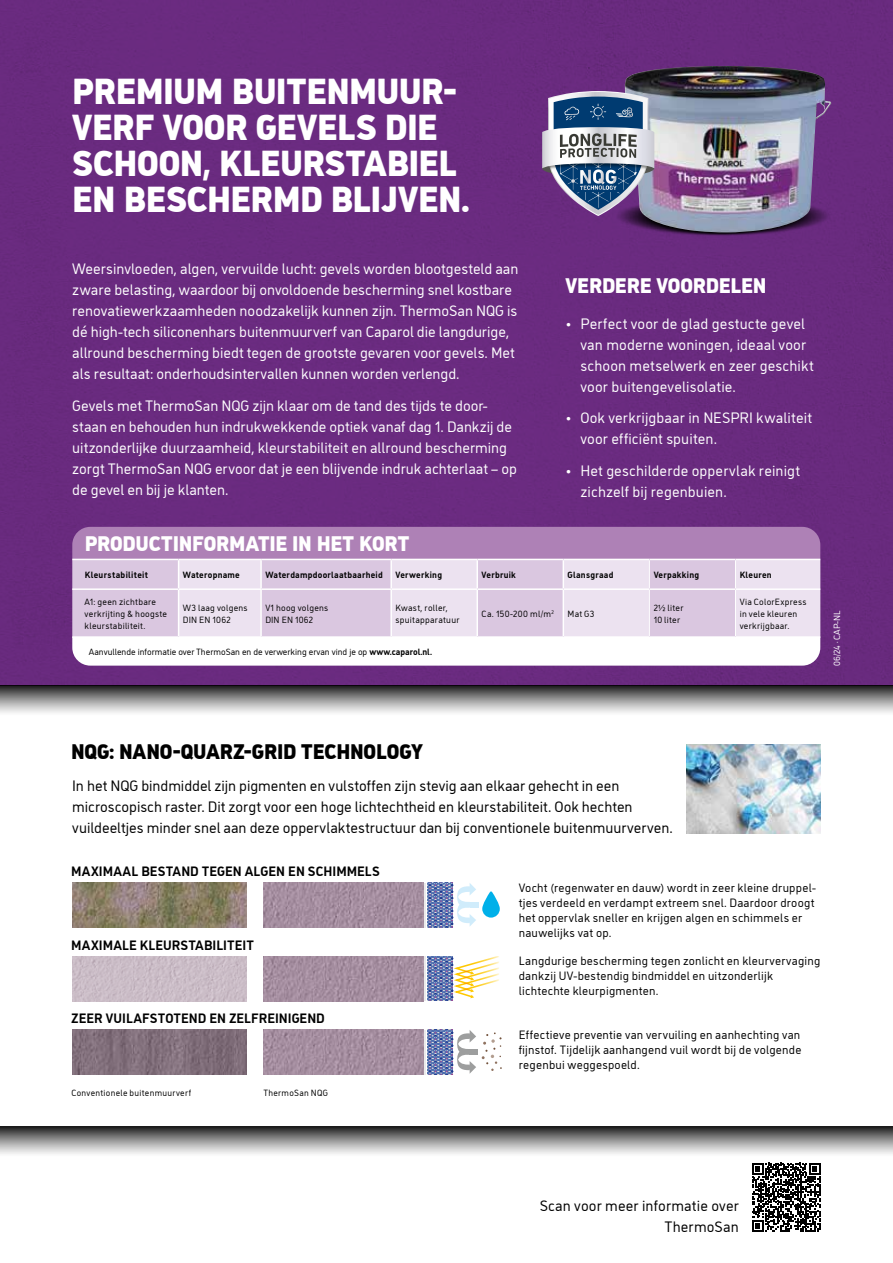
<style>
.page{position:relative;width:893px;height:1263px;background:#fff}
.page>*{position:absolute;margin:0;border:0;box-sizing:border-box;transform-origin:0 0}
.t1{font:36px/36px "CAP Elephant Black Low";letter-spacing:-.015em;color:#fff}
.t2{font:900 21px "CAP Elephant";letter-spacing:-.01em;color:#fff}
.t3{font:900 21px "CAP Elephant";letter-spacing:-.01em;color:#000}
.t4{font:15px/21px "CAP Elephant";color:#fff}
.t5{font:15px/21px "CAP Elephant";color:#000;text-align:right}
.t6{font:700 13.5px "CAP Elephant";color:#000}
.t7{font:12px/15px "CAP Elephant";letter-spacing:.015em;color:#000}
.t8{font:9px/12px "CAP Elephant";letter-spacing:.025em;color:#000}
.t9{font:700 9px "CAP Elephant";letter-spacing:.025em;color:#000}
.t10{font:9px "CAP Elephant";color:#000}
.t11{font:9px "CAP Elephant";color:#fff}
.s1{font-weight:700}
</style>
<div class="page">
<div style="left:0;top:0;width:893px;height:686px;background:#692b7f"></div>
<img style="left:666px;top:232px;width:113px;height:4px">
<img style="left:618px;top:66px;width:214px;height:166px">
<svg style="left:542px;top:91px;width:113px;height:125px;background:#7982a3"></svg>
<div style="left:0;top:1127px;width:893px;height:30px;background:linear-gradient(to bottom,#2e2e2e,#fff)"></div>
<div style="left:0;top:686px;width:893px;height:30px;background:linear-gradient(to bottom,#2e2e2e,#fff)"></div>
<svg style="left:752px;top:1163px;width:69px;height:68px"></svg>
<div style="left:72px;top:527px;width:748px;height:32px;background:#ae81b6"></div>
<div style="left:72px;top:560px;width:106px;height:76px;background:#dac7e0"></div>
<svg style="left:179px;top:560px;width:641px;height:76px;background:#e3d5e8"></svg>
<div style="left:72px;top:637px;width:748px;height:29px;background:#fff"></div>
<hr style="left:72px;top:559px;width:107px;height:1px;background:#fff">
<hr style="left:179px;top:559px;width:82px;height:1px;background:#fff">
<hr style="left:261px;top:559px;width:130px;height:1px;background:#fff">
<hr style="left:391px;top:559px;width:86px;height:1px;background:#fff">
<hr style="left:477px;top:559px;width:86px;height:1px;background:#fff">
<hr style="left:563px;top:559px;width:86px;height:1px;background:#fff">
<hr style="left:649px;top:559px;width:86px;height:1px;background:#fff">
<hr style="left:735px;top:559px;width:85px;height:1px;background:#fff">
<svg style="left:649px;top:560px;width:1px;height:28px"></svg>
<svg style="left:735px;top:560px;width:1px;height:28px"></svg>
<hr style="left:649px;top:590px;width:1px;height:46px;background:#fff">
<hr style="left:735px;top:590px;width:1px;height:46px;background:#fff">
<svg style="left:178px;top:560px;width:1px;height:28px"></svg>
<hr style="left:260px;top:560px;width:2px;height:28px;background:#fff">
<hr style="left:390px;top:560px;width:2px;height:28px;background:#fff">
<hr style="left:476px;top:560px;width:2px;height:28px;background:#fff">
<svg style="left:563px;top:560px;width:1px;height:28px"></svg>
<hr style="left:72px;top:588px;width:107px;height:2px;background:#fff">
<hr style="left:179px;top:588px;width:82px;height:2px;background:#fff">
<hr style="left:178px;top:590px;width:1px;height:46px;background:#fff">
<hr style="left:261px;top:588px;width:130px;height:2px;background:#fff">
<hr style="left:260px;top:590px;width:2px;height:46px;background:#fff">
<hr style="left:391px;top:588px;width:86px;height:2px;background:#fff">
<hr style="left:390px;top:590px;width:2px;height:46px;background:#fff">
<hr style="left:477px;top:588px;width:86px;height:2px;background:#fff">
<hr style="left:476px;top:590px;width:2px;height:46px;background:#fff">
<hr style="left:563px;top:588px;width:86px;height:2px;background:#fff">
<hr style="left:563px;top:590px;width:1px;height:46px;background:#fff">
<hr style="left:649px;top:588px;width:86px;height:2px;background:#fff">
<hr style="left:735px;top:588px;width:85px;height:2px;background:#fff">
<hr style="left:821px;top:590px;width:1px;height:46px;background:#fff">
<hr style="left:72px;top:636px;width:107px;height:2px;background:#fff">
<hr style="left:179px;top:636px;width:82px;height:2px;background:#fff">
<hr style="left:261px;top:636px;width:130px;height:2px;background:#fff">
<hr style="left:391px;top:636px;width:86px;height:2px;background:#fff">
<hr style="left:477px;top:636px;width:86px;height:2px;background:#fff">
<hr style="left:563px;top:636px;width:86px;height:2px;background:#fff">
<hr style="left:649px;top:636px;width:86px;height:2px;background:#fff">
<hr style="left:735px;top:636px;width:85px;height:2px;background:#fff">
<img style="left:687px;top:745px;width:134px;height:88px">
<hr style="left:423px;top:882px;width:3px;height:45px;background:#ebebeb">
<div style="left:470px;top:902px;width:9px;height:5px;background:#d0ecfb"></div>
<svg style="left:427px;top:882px;width:49px;height:46px"></svg>
<svg style="left:482px;top:891px;width:18px;height:26px"></svg>
<hr style="left:423px;top:956px;width:3px;height:45px;background:#ebebeb">
<svg style="left:427px;top:956px;width:72px;height:45px"></svg>
<hr style="left:423px;top:1029px;width:3px;height:45px;background:#ebebeb">
<svg style="left:427px;top:1029px;width:49px;height:46px"></svg>
<div style="left:470px;top:1049px;width:8px;height:5px;background:#9d9e9e"></div>
<svg style="left:482px;top:1032px;width:20px;height:39px"></svg>
<img style="left:72px;top:882px;width:175px;height:45px">
<img style="left:72px;top:956px;width:175px;height:45px">
<img style="left:72px;top:1029px;width:175px;height:45px">
<img style="left:264px;top:882px;width:159px;height:45px">
<img style="left:264px;top:956px;width:159px;height:45px">
<img style="left:264px;top:1029px;width:159px;height:45px">
<h1 class="t1" style="left:72px;top:73px;width:399px">PREMIUM BUITENMUUR-<br>VERF VOOR GEVELS DIE<br>SCHOON, KLEURSTABIEL<br>EN BESCHERMD BLIJVEN.</h1>
<p class="t4" style="left:72px;top:259px;width:448px">Weersinvloeden, algen, vervuilde lucht: gevels worden blootgesteld aan zware belasting, waardoor bij onvoldoende bescherming snel kostbare renovatiewerkzaamheden noodzakelijk kunnen zijn. ThermoSan NQG is dé high-tech siliconenhars buitenmuurverf van Caparol die langdurige, allround bescherming biedt tegen de grootste gevaren voor gevels. Met als resultaat: onderhoudsintervallen kunnen worden verlengd.</p>
<p class="t4" style="left:72px;top:395px;width:446px">Gevels met ThermoSan NQG zijn klaar om de tand des tijds te door&shy;staan en behouden hun indrukwekkende optiek vanaf dag 1. Dankzij de uitzonderlijke duurzaamheid, kleurstabiliteit en allround bescherming zorgt ThermoSan NQG ervoor dat je een blijvende indruk achterlaat – op de gevel en bij je klanten.</p>
<h2 class="t2" style="left:566px;top:273px;width:202px">VERDERE VOORDELEN</h2>
<p class="t4" style="left:580px;top:313px;width:235px;text-indent:-15px">• Perfect voor de glad gestucte gevel van moderne woningen, ideaal voor schoon metselwerk en zeer geschikt voor buitengevelisolatie.</p>
<p class="t4" style="left:580px;top:408px;width:233px;text-indent:-15px">• Ook verkrijgbaar in NESPRI kwaliteit voor efficiënt spuiten.</p>
<p class="t4" style="left:580px;top:460px;width:221px;text-indent:-15px">• Het geschilderde oppervlak reinigt zichzelf bij regenbuien.</p>
<h2 class="t2" style="left:85px;top:531px;width:327px">PRODUCTINFORMATIE IN HET KORT</h2>
<p class="t9" style="left:85px;top:569px;width:65px">Kleurstabiliteit</p>
<p class="t9" style="left:183px;top:569px;width:59px">Wateropname</p>
<p class="t9" style="left:265px;top:569px;width:119px">Waterdampdoorlaatbaarheid</p>
<p class="t9" style="left:395px;top:569px;width:48px">Verwerking</p>
<p class="t9" style="left:481px;top:569px;width:36px">Verbruik</p>
<p class="t9" style="left:568px;top:569px;width:47px">Glansgraad</p>
<p class="t9" style="left:654px;top:569px;width:47px">Verpakking</p>
<p class="t9" style="left:740px;top:569px;width:34px">Kleuren</p>
<p class="t8" style="left:85px;top:595px;width:84px">A1: geen zichtbare verkrijting &amp; hoogste kleurstabiliteit.</p>
<p class="t8" style="left:183px;top:601px;width:66px">W3 laag volgens<br>DIN EN 1062</p>
<p class="t8" style="left:265px;top:601px;width:65px">V1 hoog volgens<br>DIN EN 1062</p>
<p class="t8" style="left:395px;top:601px;width:66px">Kwast, roller, spuitapparatuur</p>
<p class="t8" style="left:481px;top:607px;width:74px">Ca. 150-200 ml/m<sup>2</sup></p>
<p class="t8" style="left:568px;top:607px;width:28px">Mat G3</p>
<p class="t8" style="left:654px;top:601px;width:31px">2½ liter<br>10 liter</p>
<p class="t8" style="left:740px;top:595px;width:69px">Via ColorExpress in vele kleuren verkrijgbaar.</p>
<p class="t10" style="left:89px;top:647px;width:345px">Aanvullende informatie over ThermoSan en de verwerking ervan vind je op <span class="s1">www.caparol.nl.</span></p>
<p class="t11" style="left:832px;top:666px;width:57px;rotate:-90deg">06/24 · CAP-NL</p>
<h2 class="t3" style="left:71px;top:740px;width:354px">NQG: NANO-QUARZ-GRID TECHNOLOGY</h2>
<p class="t5" style="left:72px;top:776px;width:602px;text-align:left">In het NQG bindmiddel zijn pigmenten en vulstoffen zijn stevig aan elkaar gehecht in een microscopisch raster. Dit zorgt voor een hoge lichtechtheid en kleurstabiliteit. Ook hechten vuildeeltjes minder snel aan deze oppervlaktestructuur dan bij conventionele buitenmuurverven.</p>
<p class="t6" style="left:71px;top:864px;width:310px">MAXIMAAL BESTAND TEGEN ALGEN EN SCHIMMELS</p>
<p class="t6" style="left:71px;top:937px;width:184px">MAXIMALE KLEURSTABILITEIT</p>
<p class="t6" style="left:71px;top:1011px;width:255px">ZEER VUILAFSTOTEND EN ZELFREINIGEND</p>
<p class="t8" style="left:71px;top:1086px;width:121px">Conventionele buitenmuurverf</p>
<p class="t8" style="left:263px;top:1086px;width:66px">ThermoSan NQG</p>
<p class="t7" style="left:519px;top:880px;width:299px">Vocht (regenwater en dauw) wordt in zeer kleine druppel&shy;tjes verdeeld en verdampt extreem snel. Daardoor droogt het oppervlak sneller en krijgen algen en schimmels er nauwelijks vat op.</p>
<p class="t7" style="left:519px;top:954px;width:303px">Langdurige bescherming tegen zonlicht en kleurvervaging dankzij UV-bestendig bindmiddel en uitzonderlijk lichtechte kleurpigmenten.</p>
<p class="t7" style="left:519px;top:1027px;width:284px;text-align:justify">Effectieve preventie van vervuiling en aanhechting van fijnstof. Tijdelijk aanhangend vuil wordt bij de volgende regenbui weggespoeld.</p>
<p class="t5" style="left:540px;top:1195px;width:201px">Scan voor meer informatie over<br>ThermoSan</p>
</div>
